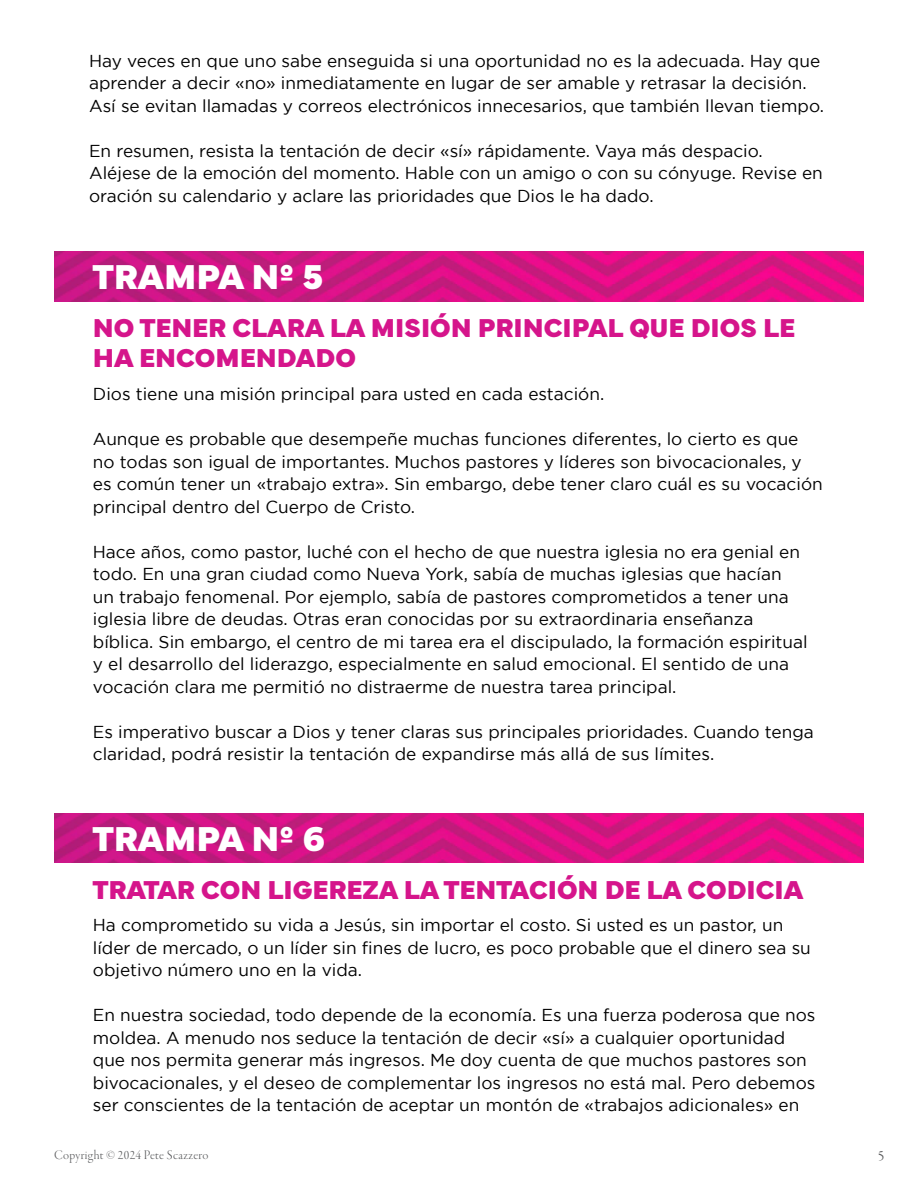
<style>
.page{position:relative;width:918px;height:1188px;background:#fff}
.page>*{position:absolute;margin:0;border:0;box-sizing:border-box;transform-origin:0 0}
.t1{font:900 36px "Mundial";color:#fff}
.t2{font:900 27px/30px "Mundial";color:#d5158b}
.t3{font:17.25px/22.5px "Gotham";color:#000}
.t4{font:15px "Garamond Premr Pro Disp";color:#58595b}
.t5{font:13.5px "Garamond Premr Pro Lt Disp";letter-spacing:.025em;color:#58595b}
</style>
<div class="page">
<img style="left:54px;top:252px;width:810px;height:49px">
<img style="left:54px;top:813px;width:810px;height:50px">
<p class="t3" style="left:89px;top:49px;width:736px">Hay veces en que uno sabe enseguida si una oportunidad no es la adecuada. Hay que aprender a decir «no» inmediatamente en lugar de ser amable y retrasar la decisión.<br>Así se evitan llamadas y correos electrónicos innecesarios, que también llevan tiempo.</p>
<p class="t3" style="left:89px;top:139px;width:735px">En resumen, resista la tentación de decir «sí» rápidamente. Vaya más despacio.<br>Aléjese de la emoción del momento. Hable con un amigo o con su cónyuge. Revise en oración su calendario y aclare las prioridades que Dios le ha dado.</p>
<h1 class="t1" style="left:93px;top:249px;width:232px">TRAMPA Nº 5</h1>
<h2 class="t2" style="left:93px;top:311px;width:704px">NO TENER CLARA LA MISIÓN PRINCIPAL QUE DIOS LE<br>HA ENCOMENDADO</h2>
<p class="t3" style="left:93px;top:383px;width:513px">Dios tiene una misión principal para usted en cada estación.</p>
<p class="t3" style="left:93px;top:428px;width:731px">Aunque es probable que desempeñe muchas funciones diferentes, lo cierto es que no todas son igual de importantes. Muchos pastores y líderes son bivocacionales, y es común tener un «trabajo extra». Sin embargo, debe tener claro cuál es su vocación principal dentro del Cuerpo de Cristo.</p>
<p class="t3" style="left:93px;top:540px;width:716px">Hace años, como pastor, luché con el hecho de que nuestra iglesia no era genial en todo. En una gran ciudad como Nueva York, sabía de muchas iglesias que hacían<br>un trabajo fenomenal. Por ejemplo, sabía de pastores comprometidos a tener una iglesia libre de deudas. Otras eran conocidas por su extraordinaria enseñanza bíblica. Sin embargo, el centro de mi tarea era el discipulado, la formación espiritual y el desarrollo del liderazgo, especialmente en salud emocional. El sentido de una vocación clara me permitió no distraerme de nuestra tarea principal.</p>
<p class="t3" style="left:93px;top:720px;width:722px">Es imperativo buscar a Dios y tener claras sus principales prioridades. Cuando tenga claridad, podrá resistir la tentación de expandirse más allá de sus límites.</p>
<h1 class="t1" style="left:93px;top:811px;width:233px">TRAMPA Nº 6</h1>
<h2 class="t2" style="left:93px;top:872px;width:712px">TRATAR CON LIGEREZA LA TENTACIÓN DE LA CODICIA</h2>
<p class="t3" style="left:93px;top:914px;width:720px">Ha comprometido su vida a Jesús, sin importar el costo. Si usted es un pastor, un líder de mercado, o un líder sin fines de lucro, es poco probable que el dinero sea su objetivo número uno en la vida.</p>
<p class="t3" style="left:93px;top:1004px;width:724px">En nuestra sociedad, todo depende de la economía. Es una fuerza poderosa que nos moldea. A menudo nos seduce la tentación de decir «sí» a cualquier oportunidad que nos permita generar más ingresos. Me doy cuenta de que muchos pastores son bivocacionales, y el deseo de complementar los ingresos no está mal. Pero debemos ser conscientes de la tentación de aceptar un montón de «trabajos adicionales» en</p>
<p class="t5" style="left:54px;top:1147px;width:156px">Copyright © 2024 Pete Scazzero</p>
<p class="t4" style="left:878px;top:1147px;width:8px">5</p>
</div>
